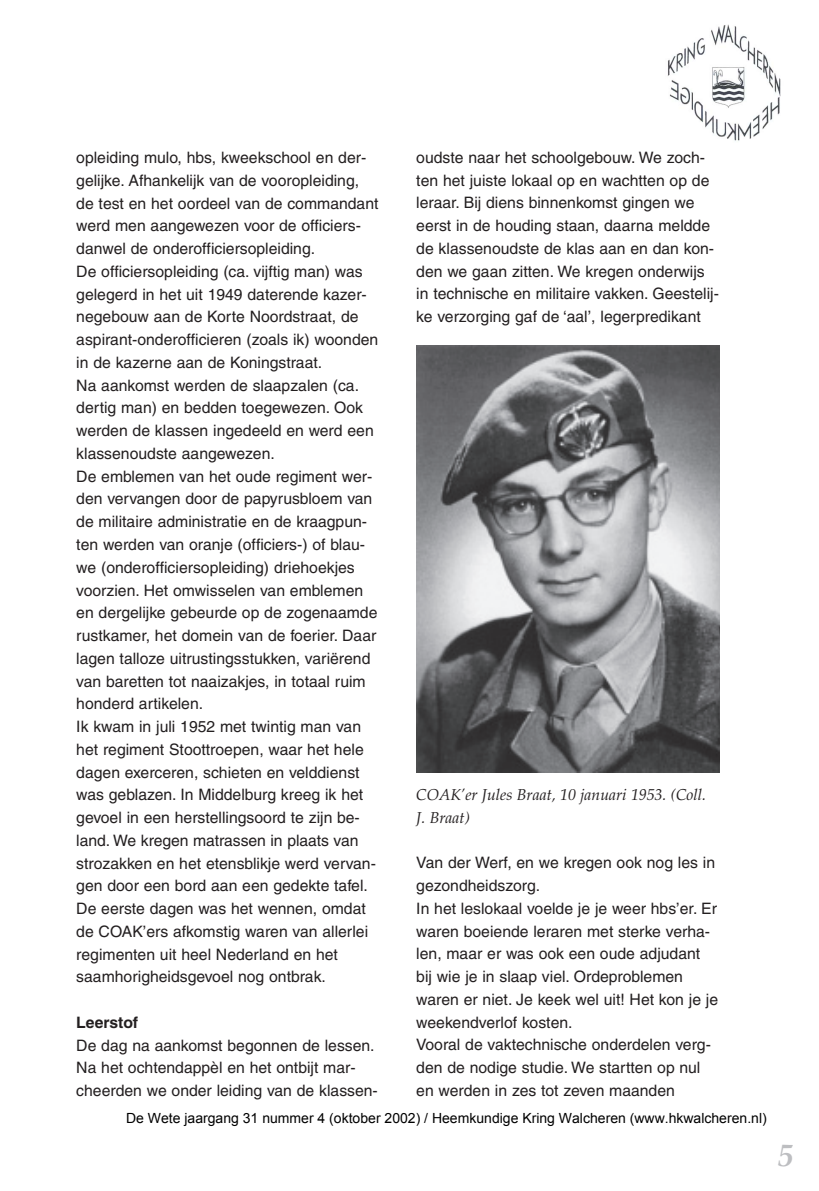
<style>
.page{position:relative;width:819px;height:1191px;background:#fff}
.page>*{position:absolute;margin:0;border:0;box-sizing:border-box;transform-origin:0 0}
.t1{font:italic 700 31.5px "Palatino";color:#bdbec1}
.t2{font:15.75px/22.8px "Helvetica";color:#231f20}
.t3{font:italic 15.75px/22.8px "Palatino";color:#231f20}
.t4{font:700 15.75px "Helvetica";color:#231f20}
.t5{font:14px "Arial";color:#000}
</style>
<div class="page">
<img style="left:667px;top:24px;width:114px;height:117px">
<img style="left:416px;top:345px;width:303px;height:427px">
<p class="t2" style="left:76px;top:148px;width:304px">opleiding mulo, hbs, kweekschool en der&shy;gelijke. Afhankelijk van de vooropleiding, de test en het oordeel van de commandant werd men aangewezen voor de officiers&shy;danwel de onderofficiersopleiding.<br>De officiersopleiding (ca. vijftig man) was gelegerd in het uit 1949 daterende kazer&shy;negebouw aan de Korte Noordstraat, de aspirant-onderofficieren (zoals ik) woonden in de kazerne aan de Koningstraat.<br>Na aankomst werden de slaapzalen (ca. dertig man) en bedden toegewezen. Ook werden de klassen ingedeeld en werd een klassenoudste aangewezen.<br>De emblemen van het oude regiment wer&shy;den vervangen door de papyrusbloem van de militaire administratie en de kraagpun&shy;ten werden van oranje (officiers-) of blau&shy;we (onderofficiersopleiding) driehoekjes voorzien. Het omwisselen van emblemen en dergelijke gebeurde op de zogenaamde rustkamer, het domein van de foerier. Daar lagen talloze uitrustingsstukken, variërend van baretten tot naaizakjes, in totaal ruim honderd artikelen.<br>Ik kwam in juli 1952 met twintig man van het regiment Stoottroepen, waar het hele dagen exerceren, schieten en velddienst was geblazen. In Middelburg kreeg ik het gevoel in een herstellingsoord te zijn be&shy;land. We kregen matrassen in plaats van strozakken en het etensblikje werd vervan&shy;gen door een bord aan een gedekte tafel.<br>De eerste dagen was het wennen, omdat de COAK’ers afkomstig waren van allerlei regimenten uit heel Nederland en het saamhorigheidsgevoel nog ontbrak.</p>
<p class="t4" style="left:76px;top:1016px;width:63px">Leerstof</p>
<p class="t2" style="left:76px;top:1035px;width:303px">De dag na aankomst begonnen de lessen.<br>Na het ochtendappèl en het ontbijt mar&shy;cheerden we onder leiding van de klassen-</p>
<p class="t2" style="left:416px;top:147px;width:304px">oudste naar het schoolgebouw. We zoch&shy;ten het juiste lokaal op en wachtten op de leraar. Bij diens binnenkomst gingen we eerst in de houding staan, daarna meldde de klassenoudste de klas aan en dan kon&shy;den we gaan zitten. We kregen onderwijs in technische en militaire vakken. Geestelij&shy;ke verzorging gaf de ‘aal’, legerpredikant</p>
<p class="t3" style="left:416px;top:785px;width:291px">COAK’er Jules Braat, 10 januari 1953. (Coll.<br>J. Braat)</p>
<p class="t2" style="left:416px;top:853px;width:303px">Van der Werf, en we kregen ook nog les in gezondheidszorg.<br>In het leslokaal voelde je je weer hbs’er. Er waren boeiende leraren met sterke verha&shy;len, maar er was ook een oude adjudant bij wie je in slaap viel. Ordeproblemen waren er niet. Je keek wel uit! Het kon je je weekendverlof kosten.<br>Vooral de vaktechnische onderdelen verg&shy;den de nodige studie. We startten op nul en werden in zes tot zeven maanden</p>
<p class="t5" style="left:126px;top:1109px;width:642px">De Wete jaargang 31 nummer 4 (oktober 2002) / Heemkundige Kring Walcheren (www.hkwalcheren.nl)</p>
<h1 class="t1" style="left:777px;top:1143px;width:17px">5</h1>
</div>
